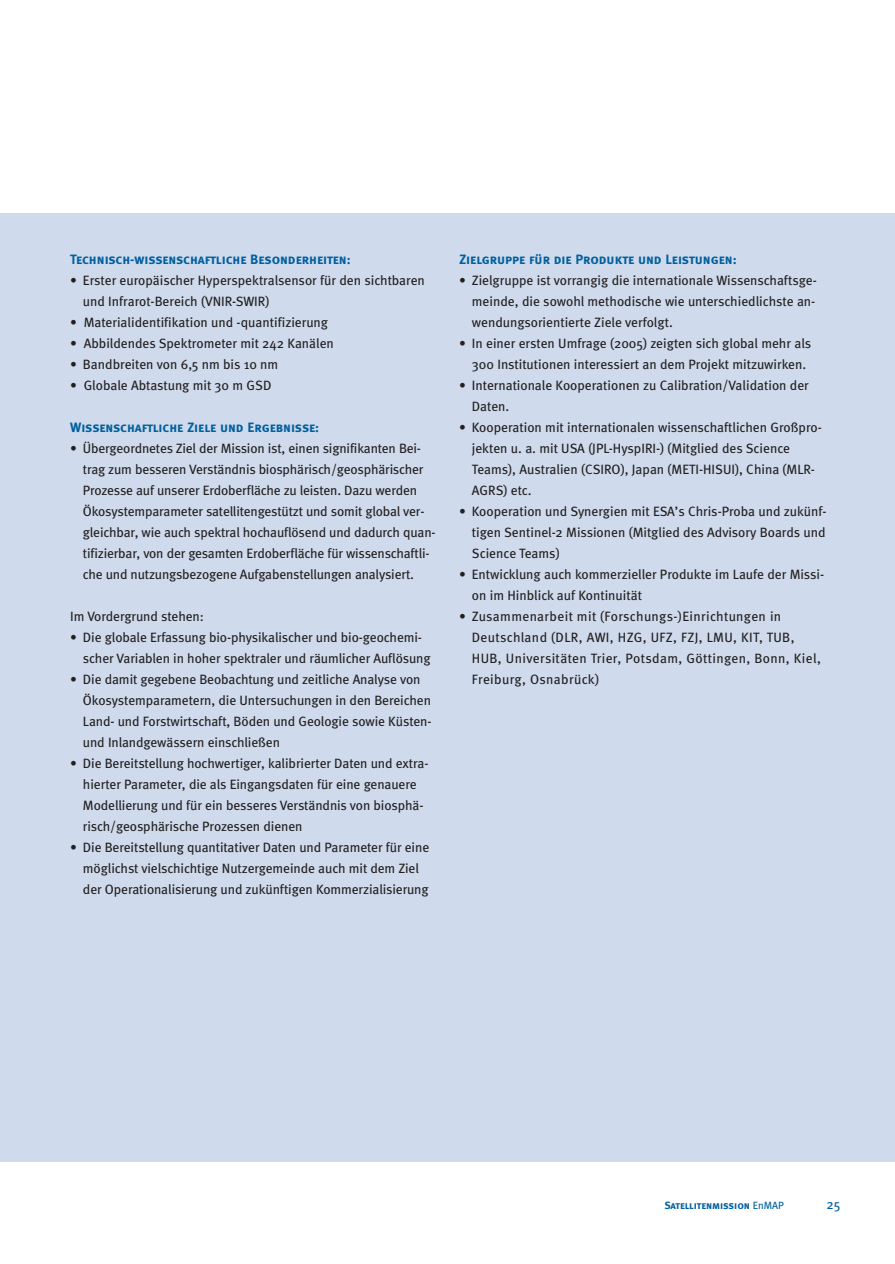
<style>
.page{position:relative;width:895px;height:1264px;background:#fff}
.page>*{position:absolute;margin:0;border:0;box-sizing:border-box;transform-origin:0 0}
.t1{font:13.5px/21px "Meta";letter-spacing:-.005em;color:#231f20}
.t2{font:13.5px/21px "Meta";letter-spacing:.03em;color:#231f20}
.t3{font:13.5px "Meta Bold Caps";letter-spacing:-.005em;color:#005f9f}
.t4{font:13.5px "Meta Book Caps";color:#005f9f}
.t5{font:10.5px "Meta Bold Caps";letter-spacing:-.01em;color:#005f9f}
.s1{font-family:"Meta"}
</style>
<div class="page">
<hr style="left:0;top:214px;width:1px;height:952px;background:#cfdbec">
<div style="left:1px;top:214px;width:893px;height:952px;background:#cfdbec"></div>
<div style="left:0;top:1162px;width:894px;height:102px;background:#fff"></div>
<p class="t3" style="left:70px;top:251px;width:282px">Technisch-wissenschaftliche Besonderheiten:</p>
<p class="t1" style="left:83px;top:270px;width:343px;text-indent:-13px">• Erster europäischer Hyperspektralsensor für den sichtbaren und Infrarot-Bereich (VNIR-SWIR)</p>
<p class="t1" style="left:70px;top:312px;width:259px">• Materialidentifikation und -quantifizierung</p>
<p class="t1" style="left:70px;top:333px;width:265px">• Abbildendes Spektrometer mit 242 Kanälen</p>
<p class="t1" style="left:70px;top:354px;width:210px">• Bandbreiten von 6,5 nm bis 10 nm</p>
<p class="t1" style="left:70px;top:375px;width:203px">• Globale Abtastung mit 30 m GSD</p>
<p class="t3" style="left:70px;top:419px;width:250px">Wissenschaftliche Ziele und Ergebnisse:</p>
<p class="t1" style="left:83px;top:438px;width:354px;text-indent:-13px">• Übergeordnetes Ziel der Mission ist, einen signifikanten Bei&shy;trag zum besseren Verständnis biosphärisch/geosphärischer Prozesse auf unserer Erdoberfläche zu leisten. Dazu werden Ökosystemparameter satellitengestützt und somit global ver&shy;gleichbar, wie auch spektral hochauflösend und dadurch quan&shy;tifizierbar, von der gesamten Erdoberfläche für wissenschaftli&shy;che und nutzungsbezogene Aufgabenstellungen analysiert.</p>
<p class="t1" style="left:70px;top:606px;width:135px">Im Vordergrund stehen:</p>
<p class="t1" style="left:83px;top:627px;width:349px;text-indent:-13px">• Die globale Erfassung bio-physikalischer und bio-geochemi&shy;scher Variablen in hoher spektraler und räumlicher Auflösung</p>
<p class="t1" style="left:83px;top:669px;width:350px;text-indent:-13px">• Die damit gegebene Beobachtung und zeitliche Analyse von Ökosystemparametern, die Untersuchungen in den Bereichen Land- und Forstwirtschaft, Böden und Geologie sowie Küsten&shy;und Inlandgewässern einschließen</p>
<p class="t1" style="left:83px;top:753px;width:347px;text-indent:-13px">• Die Bereitstellung hochwertiger, kalibrierter Daten und extra&shy;hierter Parameter, die als Eingangsdaten für eine genauere Modellierung und für ein besseres Verständnis von biosphä&shy;risch/geosphärische Prozessen dienen</p>
<p class="t1" style="left:83px;top:837px;width:348px;text-indent:-13px">• Die Bereitstellung quantitativer Daten und Parameter für eine möglichst vielschichtige Nutzergemeinde auch mit dem Ziel der Operationalisierung und zukünftigen Kommerzialisierung</p>
<p class="t3" style="left:459px;top:251px;width:279px">Zielgruppe für die Produkte und Leistungen:</p>
<p class="t1" style="left:472px;top:270px;width:346px;text-align:justify;text-indent:-13px">• Zielgruppe ist vorrangig die internationale Wissenschaftsge&shy;meinde, die sowohl methodische wie unterschiedlichste an&shy;wendungsorientierte Ziele verfolgt.</p>
<p class="t1" style="left:459px;top:333px;width:353px;text-align:center">• In einer ersten Umfrage (2005) zeigten sich global mehr als<br>300 Institutionen interessiert an dem Projekt mitzuwirken.</p>
<p class="t1" style="left:472px;top:375px;width:338px;text-indent:-13px">• Internationale Kooperationen zu Calibration/Validation der<br>Daten.</p>
<p class="t1" style="left:472px;top:417px;width:351px;text-indent:-13px">• Kooperation mit internationalen wissenschaftlichen Großpro&shy;jekten u. a. mit USA (JPL-HyspIRI-) (Mitglied des Science Teams), Australien (CSIRO), Japan (METI-HISUI), China (MLR-AGRS) etc.</p>
<p class="t1" style="left:472px;top:501px;width:356px;text-align:justify;text-indent:-13px">• Kooperation und Synergien mit ESA’s Chris-Proba und zukünf&shy;tigen Sentinel-2 Missionen (Mitglied des Advisory Boards und Science Teams)</p>
<p class="t1" style="left:472px;top:564px;width:354px;text-indent:-13px">• Entwicklung auch kommerzieller Produkte im Laufe der Missi&shy;on im Hinblick auf Kontinuität</p>
<p class="t2" style="left:472px;top:606px;width:350px;text-indent:-13px">• Zusammenarbeit mit (Forschungs-)Einrichtungen in Deutschland (DLR, AWI, HZG, UFZ, FZJ, LMU, KIT, TUB, HUB, Universitäten Trier, Potsdam, Göttingen, Bonn, Kiel, Freiburg, Osnabrück)</p>
<p class="t5" style="left:664px;top:1199px;width:121px">Satellitenmission <span class="s1">EnMAP</span></p>
<p class="t4" style="left:826px;top:1196px;width:15px">25</p>
</div>
